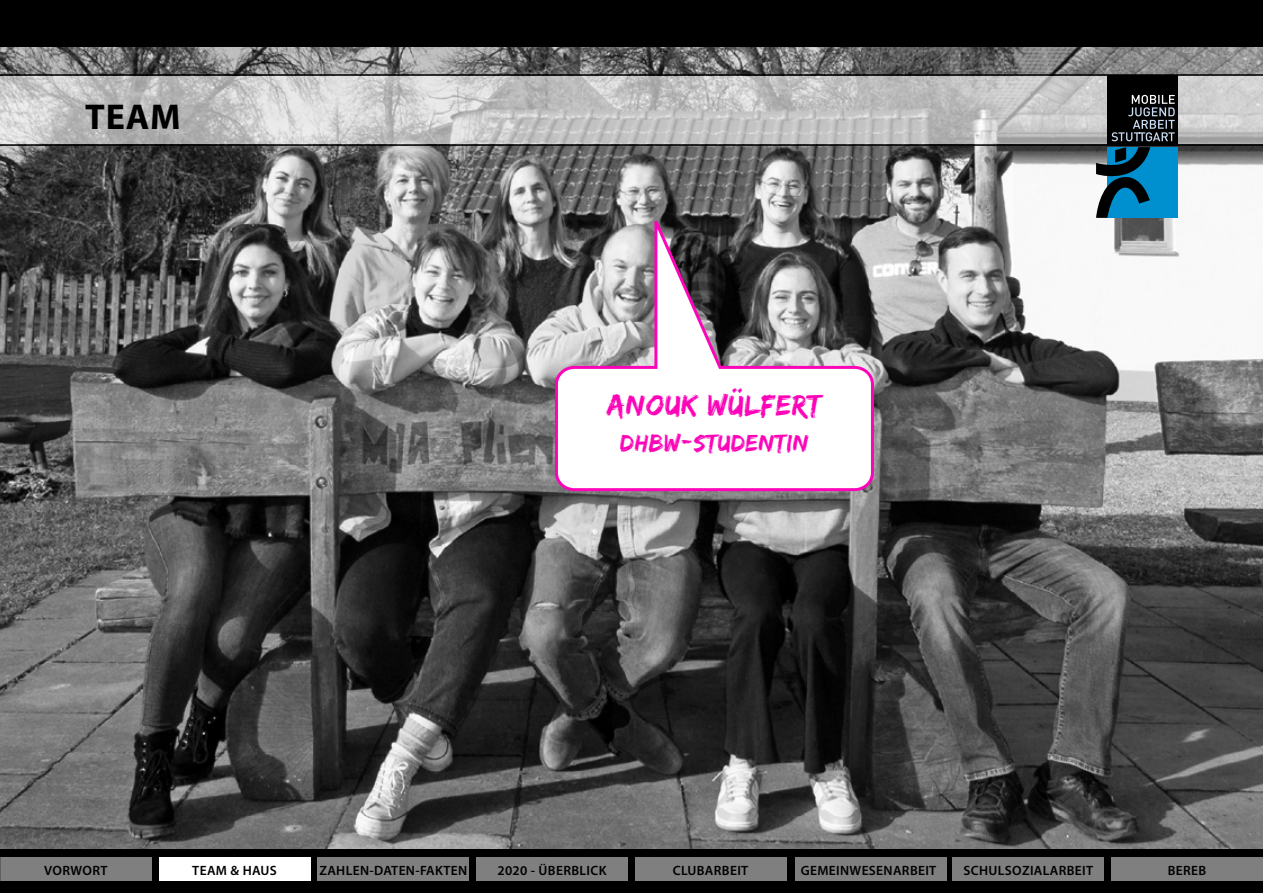
<style>
.page{position:relative;width:1263px;height:893px;background:#fff}
.page>*{position:absolute;margin:0;border:0;box-sizing:border-box;transform-origin:0 0}
.t1{font:700 36px "Myriad Pro";color:#000}
.t2{font:30.3px "Edo SZ";letter-spacing:.025em;color:#fc05b8}
.t3{font:24.75px "Edo SZ";letter-spacing:.025em;color:#fc05b8}
.t4{font:600 13.5px "Myriad Pro";letter-spacing:.025em;color:#000}
</style>
<div class="page">
<img style="left:1px;top:46px;width:1262px;height:803px">
<svg style="left:1px;top:76px;width:1261px;height:68px;background:#c5c5c5"></svg>
<img style="left:0;top:46px;width:1px;height:803px">
<div style="left:0;top:0;width:1263px;height:46px;background:#000"></div>
<div style="left:0;top:849px;width:1263px;height:44px;background:#000"></div>
<div style="left:318px;top:858px;width:151px;height:23px;background:#7f7f7f"></div>
<div style="left:477px;top:858px;width:151px;height:23px;background:#7f7f7f"></div>
<div style="left:636px;top:858px;width:151px;height:23px;background:#7f7f7f"></div>
<div style="left:795px;top:858px;width:151px;height:23px;background:#7f7f7f"></div>
<div style="left:952px;top:858px;width:152px;height:23px;background:#7f7f7f"></div>
<div style="left:1111px;top:858px;width:152px;height:23px;background:#7f7f7f"></div>
<div style="left:159px;top:858px;width:151px;height:23px;background:#fff"></div>
<div style="left:0;top:858px;width:151px;height:23px;background:#7f7f7f"></div>
<hr style="left:0;top:74px;width:1263px;height:2px;background:#000">
<hr style="left:0;top:144px;width:1263px;height:2px;background:#000">
<div style="left:1107px;top:147px;width:71px;height:71px;background:#008fcf"></div>
<div style="left:1107px;top:75px;width:71px;height:71px;background:#000"></div>
<svg style="left:1111px;top:95px;width:64px;height:46px"></svg>
<svg style="left:1096px;top:147px;width:54px;height:71px"></svg>
<svg style="left:553px;top:218px;width:322px;height:275px"></svg>
<h1 class="t1" style="left:85px;top:93px;width:97px">TEAM</h1>
<h2 class="t2" style="left:608px;top:388px;width:215px">ANOUK WÜLFERT</h2>
<h3 class="t3" style="left:620px;top:429px;width:190px">DHBW-STUDENTIN</h3>
<p class="t4" style="left:44px;top:861px;width:65px">VORWORT</p>
<p class="t4" style="left:192px;top:861px;width:86px">TEAM &amp; HAUS</p>
<p class="t4" style="left:319px;top:861px;width:150px">ZAHLEN-DATEN-FAKTEN</p>
<p class="t4" style="left:497px;top:861px;width:111px">2020 - ÜBERBLICK</p>
<p class="t4" style="left:673px;top:861px;width:77px">CLUBARBEIT</p>
<p class="t4" style="left:801px;top:861px;width:137px">GEMEINWESENARBEIT</p>
<p class="t4" style="left:963px;top:861px;width:131px">SCHULSOZIALARBEIT</p>
<p class="t4" style="left:1168px;top:861px;width:40px">BEREB</p>
</div>
